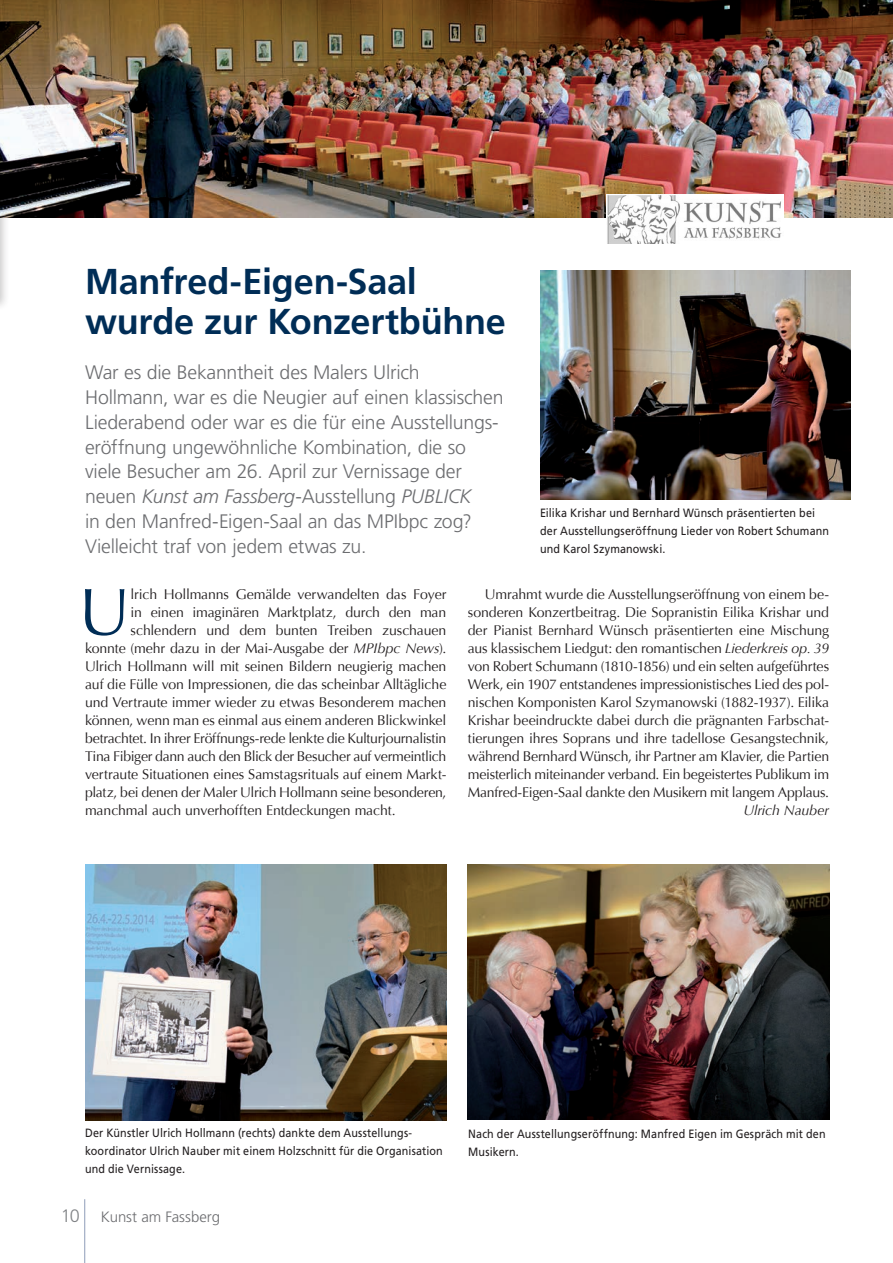
<style>
.page{position:relative;width:893px;height:1263px;background:#fff}
.page>*{position:absolute;margin:0;border:0;box-sizing:border-box;transform-origin:0 0}
.t1{font:66.6px "Optima";color:#002d56}
.t2{font:700 36px/40.5px "Frutiger";letter-spacing:-.005em;color:#002d56}
.t3{font:300 19.5px/24.8px "Frutiger";letter-spacing:-.01em;color:#6c6d70}
.t4{font:300 15px "Frutiger";letter-spacing:-.005em;color:#6c6d70}
.t5{font:14.1px/18px "Optima";letter-spacing:-.01em;color:#231f20;text-align:justify}
.t6{font:italic 14.1px "Optima";letter-spacing:-.01em;color:#231f20}
.t7{font:12px/18px "Frutiger";letter-spacing:.01em;color:#231f20;scale:.9 1}
.s1{font-style:italic}
.s2{font-size:18px;color:#808285}
</style>
<div class="page">
<div style="left:0;top:65px;width:10px;height:246px;background:#231f20;opacity:.25"></div>
<svg style="left:0;top:217px;width:1px;height:80px"></svg>
<hr style="left:84px;top:1199px;width:1px;height:64px;background:#94a2bc">
<img style="left:0;top:0;width:893px;height:217px">
<img style="left:540px;top:270px;width:310px;height:230px">
<img style="left:85px;top:864px;width:361px;height:257px">
<img style="left:468px;top:864px;width:361px;height:255px">
<img style="left:606px;top:195px;width:177px;height:48px">
<h2 class="t2" style="left:85px;top:261px;width:422px">Manfred-Eigen-Saal wurde zur Konzertbühne</h2>
<p class="t3" style="left:85px;top:360px;width:420px">War es die Bekanntheit des Malers Ulrich Hollmann, war es die Neugier auf einen klassischen Liederabend oder war es die für eine Ausstellungs&shy;eröffnung ungewöhnliche Kombination, die so viele Besucher am 26. April zur Vernissage der neuen <span class="s1">Kunst am Fassberg</span>-Ausstellung <span class="s1">PUBLICK<br></span>in den Manfred-Eigen-Saal an das MPIbpc zog?<br>Vielleicht traf von jedem etwas zu.</p>
<p class="t7" style="left:540px;top:503px;width:323px">Eilika Krishar und Bernhard Wünsch präsentierten bei der Ausstellungseröffnung Lieder von Robert Schumann und Karol Szymanowski.</p>
<h1 class="t1" style="left:79px;top:573px;width:53px">U</h1>
<p class="t5" style="left:131px;top:585px;width:317px">lrich Hollmanns Gemälde verwandelten das Foyer</p>
<p class="t5" style="left:131px;top:603px;width:317px">in einen imaginären Marktplatz, durch den man</p>
<p class="t5" style="left:131px;top:621px;width:317px">schlendern und dem bunten Treiben zuschauen</p>
<p class="t5" style="left:85px;top:639px;width:363px">konnte (mehr dazu in der Mai-Ausgabe der <span class="s1">MPIbpc News</span>).</p>
<p class="t5" style="left:85px;top:657px;width:363px">Ulrich Hollmann will mit seinen Bildern neugierig machen</p>
<p class="t5" style="left:85px;top:675px;width:363px">auf die Fülle von Impressionen, die das scheinbar Alltägliche</p>
<p class="t5" style="left:85px;top:693px;width:363px">und Vertraute immer wieder zu etwas Besonderem machen</p>
<p class="t5" style="left:85px;top:711px;width:363px">können, wenn man es einmal aus einem anderen Blickwinkel</p>
<p class="t5" style="left:85px;top:729px;width:363px">betrachtet. In ihrer Eröffnungs-rede lenkte die Kulturjournalistin</p>
<p class="t5" style="left:85px;top:747px;width:363px">Tina Fibiger dann auch den Blick der Besucher auf vermeintlich</p>
<p class="t5" style="left:85px;top:765px;width:363px">vertraute Situationen eines Samstagsrituals auf einem Markt-</p>
<p class="t5" style="left:85px;top:783px;width:363px">platz, bei denen der Maler Ulrich Hollmann seine besonderen,</p>
<p class="t5" style="left:85px;top:801px;width:312px">manchmal auch unverhofften Entdeckungen macht.</p>
<p class="t5" style="left:468px;top:585px;width:363px;text-indent:17px">Umrahmt wurde die Ausstellungseröffnung von einem be&shy;sonderen Konzertbeitrag. Die Sopranistin Eilika Krishar und der Pianist Bernhard Wünsch präsentierten eine Mischung aus klassischem Liedgut: den romantischen <span class="s1">Liederkreis op. 39 </span>von Robert Schumann (1810-1856) und ein selten aufgeführtes Werk, ein 1907 entstandenes impressionistisches Lied des pol&shy;nischen Komponisten Karol Szymanowski (1882-1937). Eilika Krishar beeindruckte dabei durch die prägnanten Farbschat&shy;tierungen ihres Soprans und ihre tadellose Gesangstechnik, während Bernhard Wünsch, ihr Partner am Klavier, die Partien meisterlich miteinander verband. Ein begeistertes Publikum im Manfred-Eigen-Saal dankte den Musikern mit langem Applaus.</p>
<p class="t6" style="left:743px;top:802px;width:87px">Ulrich Nauber</p>
<p class="t7" style="left:85px;top:1124px;width:399px">Der Künstler Ulrich Hollmann (rechts) dankte dem Ausstellungs&shy;koordinator Ulrich Nauber mit einem Holzschnitt für die Organisation und die Vernissage.</p>
<p class="t4" style="left:61px;top:1208px;width:161px"><span class="s2">10</span> Kunst am Fassberg</p>
<p class="t7" style="left:468px;top:1125px;width:398px">Nach der Ausstellungseröffnung: Manfred Eigen im Gespräch mit den<br>Musikern.</p>
</div>
